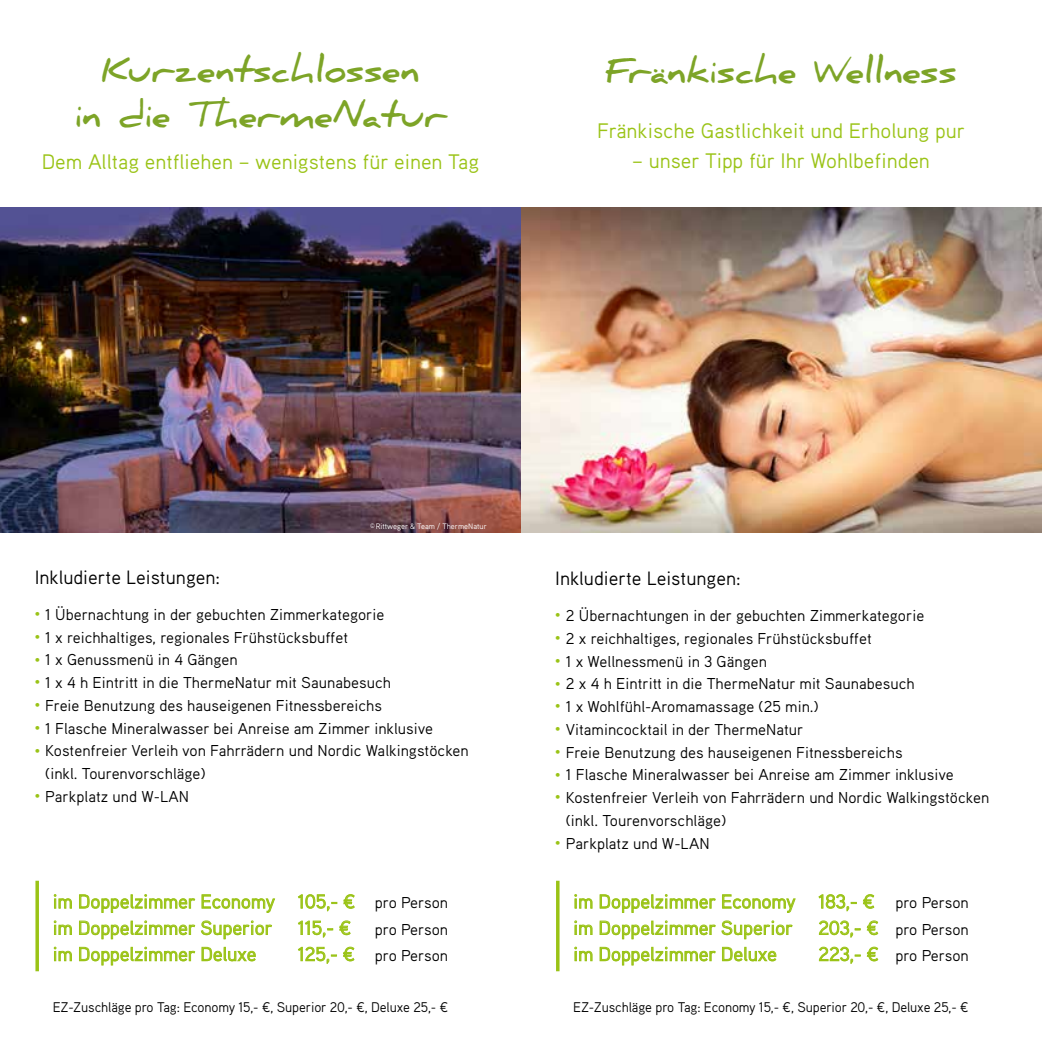
<style>
.page{position:relative;width:1042px;height:1042px;background:#fff}
.page>*{position:absolute;margin:0;border:0;box-sizing:border-box;transform-origin:0 0}
.t1{font:700 35px/45.5px "Daniel";color:#7da427;text-align:center}
.t2{font:21px "Aaux Pro";color:#9ac316}
.t3{font:19.25px/26.2px "Aaux Pro";color:#9ac316}
.t4{font:19.25px "Aaux Pro";color:#000}
.t5{font:15.75px/22.8px "Aaux Pro";color:#000}
.t6{font:14px "Aaux Pro";letter-spacing:-.01em;color:#000}
.t7{font:7.88px "Aaux Pro";color:#fff}
.s1{font-family:"Panefresco 250 wt"}
.s2{font-size:12.25px;color:#9ac316}
.s3{font-size:15.75px;color:#000}
.s4{font-size:19.25px;color:#9ac316}
</style>
<div class="page">
<svg style="left:574px;top:894px;width:18px;height:15px"></svg>
<svg style="left:599px;top:894px;width:117px;height:19px"></svg>
<svg style="left:722px;top:894px;width:74px;height:19px"></svg>
<svg style="left:818px;top:894px;width:38px;height:17px"></svg>
<svg style="left:863px;top:894px;width:11px;height:15px"></svg>
<svg style="left:574px;top:920px;width:18px;height:15px"></svg>
<svg style="left:599px;top:920px;width:194px;height:19px"></svg>
<svg style="left:819px;top:920px;width:41px;height:17px"></svg>
<svg style="left:866px;top:920px;width:12px;height:15px"></svg>
<svg style="left:574px;top:946px;width:18px;height:15px"></svg>
<svg style="left:599px;top:946px;width:117px;height:19px"></svg>
<svg style="left:722px;top:947px;width:54px;height:14px"></svg>
<svg style="left:819px;top:946px;width:41px;height:18px"></svg>
<svg style="left:867px;top:946px;width:11px;height:15px"></svg>
<hr style="left:556px;top:881px;width:3px;height:90px;background:#9ac316">
<img style="left:521px;top:207px;width:521px;height:325px">
<svg style="left:54px;top:894px;width:18px;height:15px"></svg>
<svg style="left:79px;top:894px;width:116px;height:19px"></svg>
<svg style="left:201px;top:894px;width:74px;height:19px"></svg>
<svg style="left:298px;top:894px;width:39px;height:17px"></svg>
<svg style="left:343px;top:894px;width:12px;height:15px"></svg>
<svg style="left:54px;top:920px;width:18px;height:15px"></svg>
<svg style="left:79px;top:920px;width:116px;height:19px"></svg>
<svg style="left:201px;top:920px;width:71px;height:19px"></svg>
<svg style="left:298px;top:920px;width:35px;height:17px"></svg>
<svg style="left:339px;top:920px;width:12px;height:15px"></svg>
<svg style="left:54px;top:946px;width:18px;height:15px"></svg>
<svg style="left:79px;top:946px;width:116px;height:19px"></svg>
<svg style="left:201px;top:947px;width:55px;height:14px"></svg>
<svg style="left:298px;top:946px;width:39px;height:18px"></svg>
<svg style="left:343px;top:946px;width:12px;height:15px"></svg>
<svg style="left:35px;top:881px;width:4px;height:90px"></svg>
<img style="left:0;top:207px;width:521px;height:325px">
<h1 class="t1" style="left:74px;top:47px;width:374px">Kurzentschlossen<br>in die ThermeNatur</h1>
<h2 class="t2" style="left:42px;top:148px;width:439px">Dem Alltag entfliehen – wenigstens für einen Tag</h2>
<h1 class="t1" style="left:605px;top:48px;width:354px">Fränkische Wellness</h1>
<h2 class="t2" style="left:597px;top:117px;width:369px">Fränkische Gastlichkeit und Erholung pur</h2>
<h2 class="t2" style="left:632px;top:147px;width:299px">– unser Tipp für Ihr Wohlbefinden</h2>
<p class="t7" style="left:371px;top:521px;width:118px"><span class="s1">©</span>Rittweger &amp; Team / ThermeNatur</p>
<p class="t4" style="left:35px;top:565px;width:187px">Inkludierte Leistungen:</p>
<p class="t5" style="left:35px;top:602px;width:351px"><span class="s2">•</span> 1 Übernachtung in der gebuchten Zimmerkategorie</p>
<p class="t5" style="left:35px;top:625px;width:315px"><span class="s2">•</span> 1 x reichhaltiges, regionales Frühstücksbuffet</p>
<p class="t5" style="left:35px;top:648px;width:204px"><span class="s2">•</span> 1 x Genussmenü in 4 Gängen</p>
<p class="t5" style="left:35px;top:671px;width:358px"><span class="s2">•</span> 1 x 4 h Eintritt in die ThermeNatur mit Saunabesuch</p>
<p class="t5" style="left:35px;top:693px;width:349px"><span class="s2">•</span> Freie Benutzung des hauseigenen Fitnessbereichs</p>
<p class="t5" style="left:35px;top:716px;width:400px"><span class="s2">•</span> 1 Flasche Mineralwasser bei Anreise am Zimmer inklusive</p>
<p class="t5" style="left:45px;top:739px;width:425px;text-indent:-10px"><span class="s2">•</span> Kostenfreier Verleih von Fahrrädern und Nordic Walkingstöcken (inkl. Tourenvorschläge)</p>
<p class="t5" style="left:35px;top:784px;width:156px"><span class="s2">•</span> Parkplatz und W-LAN</p>
<p class="t3" style="left:53px;top:888px;width:397px">im Doppelzimmer Economy 105,- ¤ <span class="s3">pro Person </span>im Doppelzimmer Superior</p>
<p class="t5" style="left:298px;top:917px;width:152px"><span class="s4">115,- ¤</span> pro Person</p>
<p class="t3" style="left:53px;top:940px;width:205px">im Doppelzimmer Deluxe</p>
<p class="t5" style="left:298px;top:943px;width:152px"><span class="s4">125,- ¤</span> pro Person</p>
<p class="t6" style="left:53px;top:998px;width:397px">EZ-Zuschläge pro Tag: Economy 15,- ¤, Superior 20,- ¤, Deluxe 25,- ¤</p>
<p class="t4" style="left:555px;top:566px;width:187px">Inkludierte Leistungen:</p>
<p class="t5" style="left:555px;top:604px;width:370px"><span class="s2">•</span> 2 Übernachtungen in der gebuchten Zimmerkategorie</p>
<p class="t5" style="left:555px;top:626px;width:318px"><span class="s2">•</span> 2 x reichhaltiges, regionales Frühstücksbuffet</p>
<p class="t5" style="left:555px;top:649px;width:213px"><span class="s2">•</span> 1 x Wellnessmenü in 3 Gängen</p>
<p class="t5" style="left:555px;top:672px;width:361px"><span class="s2">•</span> 2 x 4 h Eintritt in die ThermeNatur mit Saunabesuch</p>
<p class="t5" style="left:555px;top:695px;width:265px"><span class="s2">•</span> 1 x Wohlfühl-Aromamassage (25 min.)</p>
<p class="t5" style="left:555px;top:717px;width:250px"><span class="s2">•</span> Vitamincocktail in der ThermeNatur</p>
<p class="t5" style="left:555px;top:740px;width:349px"><span class="s2">•</span> Freie Benutzung des hauseigenen Fitnessbereichs</p>
<p class="t5" style="left:555px;top:763px;width:400px"><span class="s2">•</span> 1 Flasche Mineralwasser bei Anreise am Zimmer inklusive</p>
<p class="t5" style="left:566px;top:786px;width:425px;text-indent:-10px"><span class="s2">•</span> Kostenfreier Verleih von Fahrrädern und Nordic Walkingstöcken (inkl. Tourenvorschläge)</p>
<p class="t5" style="left:555px;top:831px;width:156px"><span class="s2">•</span> Parkplatz und W-LAN</p>
<p class="t3" style="left:573px;top:888px;width:397px">im Doppelzimmer Economy 183,- ¤ <span class="s3">pro Person </span>im Doppelzimmer Superior</p>
<p class="t5" style="left:818px;top:917px;width:152px"><span class="s4">203,- ¤</span> pro Person</p>
<p class="t3" style="left:573px;top:940px;width:205px">im Doppelzimmer Deluxe</p>
<p class="t5" style="left:818px;top:943px;width:152px"><span class="s4">223,- ¤</span> pro Person</p>
<p class="t6" style="left:573px;top:998px;width:397px">EZ-Zuschläge pro Tag: Economy 15,- ¤, Superior 20,- ¤, Deluxe 25,- ¤</p>
</div>
